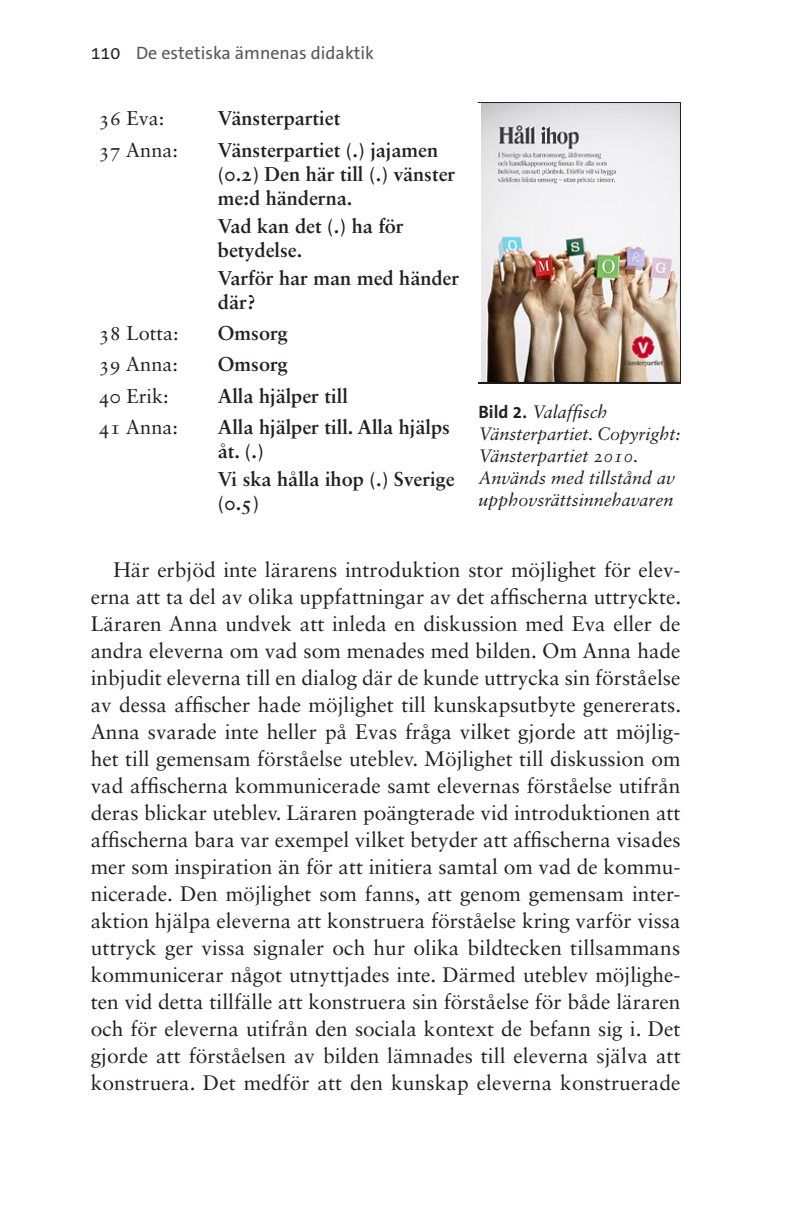
<style>
.page{position:relative;width:794px;height:1225px;background:#fff}
.page>*{position:absolute;margin:0;border:0;box-sizing:border-box;transform-origin:0 0}
.Main_text{font:21px/27px "Sabon LT Std";letter-spacing:.005em;color:#231f20;text-align:justify}
.Table_main_text_left{font:700 20px/24px "Sabon LT Std";color:#231f20}
.Table_main_text_left-2{font:20px "Sabon LT Std";color:#231f20}
.t1{font:italic 18px/22px "Sabon LT Std";color:#231f20}
.t2{font:18px "The Sans B W5 Plain";color:#57585a}
.s1{color:#231f20}
.s2{font-family:"The Sans B W7";font-weight:700;font-style:normal}
</style>
<div class="page">
<img style="left:478px;top:102px;width:202px;height:282px">
<p class="t2" style="left:91px;top:41px;width:285px"><span class="s1">110</span> De estetiska ämnenas didaktik</p>
<p class="Table_main_text_left-2" style="left:99px;top:106px;width:67px">36 Eva:</p>
<p class="Table_main_text_left" style="left:218px;top:106px;width:124px">Vänsterpartiet</p>
<p class="Table_main_text_left-2" style="left:99px;top:138px;width:81px">37 Anna:</p>
<p class="Table_main_text_left" style="left:218px;top:137px;width:239px">Vänsterpartiet (.) jajamen (0.2) Den här till (.) vänster me:d händerna.</p>
<p class="Table_main_text_left" style="left:218px;top:213px;width:187px">Vad kan det (.) ha för betydelse.</p>
<p class="Table_main_text_left" style="left:218px;top:265px;width:243px">Varför har man med händer där?</p>
<p class="Table_main_text_left-2" style="left:99px;top:321px;width:82px">38 Lotta:</p>
<p class="Table_main_text_left" style="left:218px;top:320px;width:72px">Omsorg</p>
<p class="Table_main_text_left-2" style="left:99px;top:352px;width:81px">39 Anna:</p>
<p class="Table_main_text_left" style="left:218px;top:352px;width:72px">Omsorg</p>
<p class="Table_main_text_left-2" style="left:99px;top:384px;width:72px">40 Erik:</p>
<p class="Table_main_text_left" style="left:218px;top:383px;width:132px">Alla hjälper till</p>
<p class="Table_main_text_left-2" style="left:99px;top:415px;width:81px">41 Anna:</p>
<p class="Table_main_text_left" style="left:218px;top:414px;width:233px">Alla hjälper till. Alla hjälps åt. (.)</p>
<p class="Table_main_text_left" style="left:218px;top:466px;width:238px">Vi ska hålla ihop (.) Sverige (0.5)</p>
<p class="t1" style="left:478px;top:401px;width:203px"><span class="s2">Bild 2.</span> Valaffisch<br>Vänsterpartiet. Copyright:<br>Vänsterpartiet 2010.<br>Används med tillstånd av upphovsrättsinnehavaren</p>
<p class="Main_text" style="left:91px;top:556px;width:592px;text-indent:23px">Här erbjöd inte lärarens introduktion stor möjlighet för elev&shy;erna att ta del av olika uppfattningar av det affischerna uttryckte.<br>Läraren Anna undvek att inleda en diskussion med Eva eller de andra eleverna om vad som menades med bilden. Om Anna hade inbjudit eleverna till en dialog där de kunde uttrycka sin förståelse av dessa affischer hade möjlighet till kunskapsutbyte genererats.<br>Anna svarade inte heller på Evas fråga vilket gjorde att möjlig&shy;het till gemensam förståelse uteblev. Möjlighet till diskussion om vad affischerna kommunicerade samt elevernas förståelse utifrån deras blickar uteblev. Läraren poängterade vid introduktionen att affischerna bara var exempel vilket betyder att affischerna visades mer som inspiration än för att initiera samtal om vad de kommu&shy;nicerade. Den möjlighet som fanns, att genom gemensam inter&shy;aktion hjälpa eleverna att konstruera förståelse kring varför vissa uttryck ger vissa signaler och hur olika bildtecken tillsammans kommunicerar något utnyttjades inte. Därmed uteblev möjlighe&shy;ten vid detta tillfälle att konstruera sin förståelse för både läraren och för eleverna utifrån den sociala kontext de befann sig i. Det gjorde att förståelsen av bilden lämnades till eleverna själva att konstruera. Det medför att den kunskap eleverna konstruerade</p>
</div>
